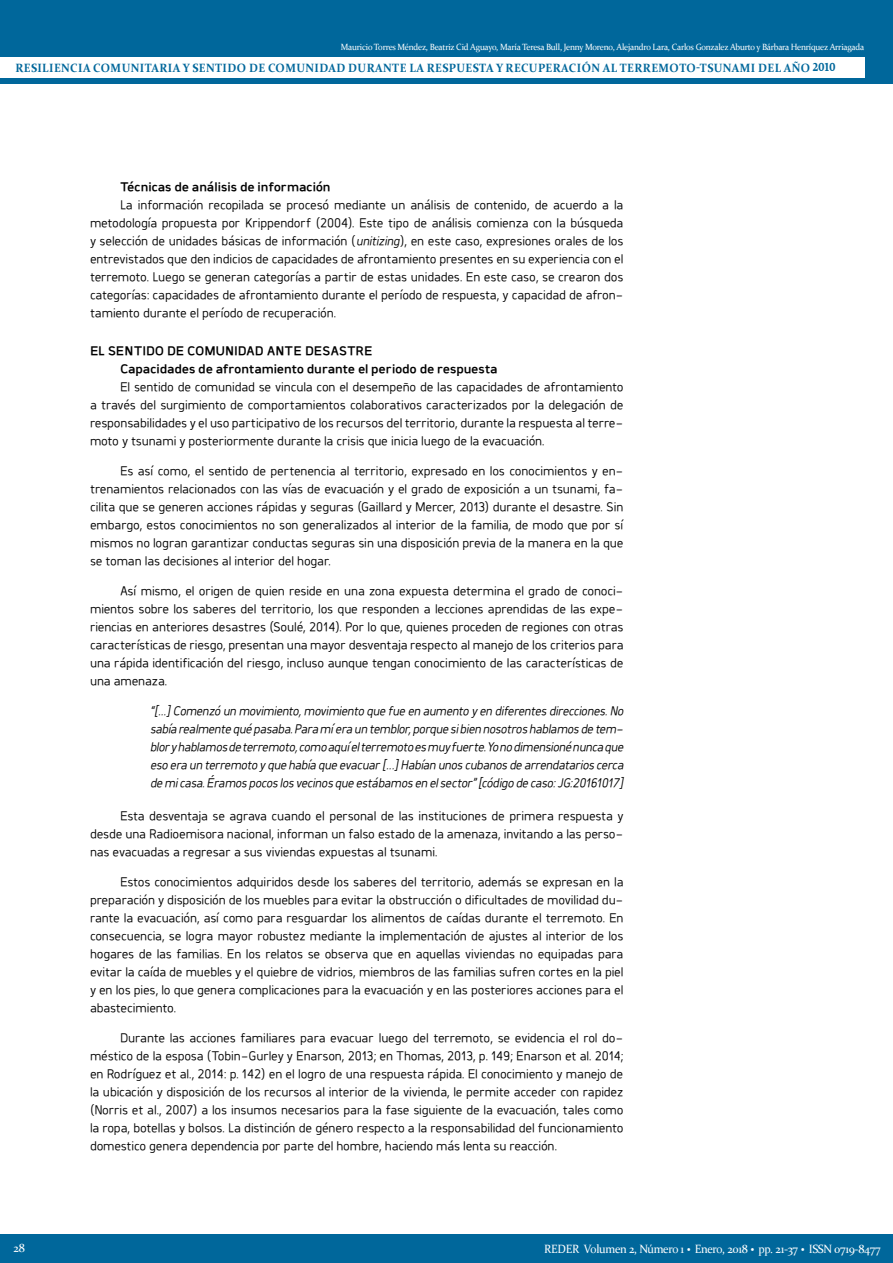
<style>
.page{position:relative;width:893px;height:1263px;background:#fff}
.page>*{position:absolute;margin:0;border:0;box-sizing:border-box;transform-origin:0 0}
.t1{font:15px/18px "Hospital";letter-spacing:-.015em;color:#000;text-align:justify}
.t2{font:italic 15px/18px "Hospital";color:#000;text-align:justify;scale:.95 1}
.t3{font:700 15px/18px "Hospital";letter-spacing:-.015em;color:#000}
.t4{font:700 12px "Constantia";letter-spacing:.035em;color:#00679b;scale:.95 1}
.t5{font:12px "Constantia";letter-spacing:-.025em;color:#fff;scale:.95 1}
.t6{font:9px "Constantia";letter-spacing:-.025em;color:#fff;scale:.95 1}
.s1{font-size:18px}
.s2{font-style:italic}
.s3{font-weight:700;font-size:18px}
</style>
<div class="page">
<div style="left:0;top:0;width:893px;height:84px;background:#00679b"></div>
<div style="left:0;top:57px;width:864px;height:21px;background:#fff"></div>
<div style="left:0;top:1234px;width:893px;height:29px;background:#00679b"></div>
<p class="t6" style="left:341px;top:41px;width:552px">Mauricio Torres Méndez, Beatriz Cid Aguayo, María Teresa Bull, Jenny Moreno, Alejandro Lara, Carlos Gonzalez Aburto y Bárbara Henríquez Arriagada</p>
<p class="t4" style="left:15px;top:59px;width:865px">RESILIENCIA COMUNITARIA Y SENTIDO DE COMUNIDAD DURANTE LA RESPUESTA Y RECUPERACIÓN AL TERREMOTO-TSUNAMI DEL AÑO <span class="s1">2010</span></p>
<p class="t3" style="left:120px;top:178px;width:212px">Técnicas de análisis de información</p>
<p class="t1" style="left:90px;top:196px;width:535px;text-indent:30px">La información recopilada se procesó mediante un análisis de contenido, de acuerdo a la metodología propuesta por Krippendorf (2004). Este tipo de análisis comienza con la búsqueda y selección de unidades básicas de información (<span class="s2">unitizing</span>), en este caso, expresiones orales de los entrevistados que den indicios de capacidades de afrontamiento presentes en su experiencia con el terremoto. Luego se generan categorías a partir de estas unidades. En este caso, se crearon dos categorías: capacidades de afrontamiento durante el período de respuesta, y capacidad de afron&shy;tamiento durante el período de recuperación.</p>
<p class="t3" style="left:120px;top:341px;width:379px;text-indent:-30px">EL SENTIDO DE COMUNIDAD ANTE DESASTRE<br>Capacidades de afrontamiento durante el periodo de respuesta</p>
<p class="t1" style="left:90px;top:377px;width:535px;text-indent:30px">El sentido de comunidad se vincula con el desempeño de las capacidades de afrontamiento a través del surgimiento de comportamientos colaborativos caracterizados por la delegación de responsabilidades y el uso participativo de los recursos del territorio, durante la respuesta al terre&shy;moto y tsunami y posteriormente durante la crisis que inicia luego de la evacuación.</p>
<p class="t1" style="left:90px;top:461px;width:535px;text-indent:30px">Es así como, el sentido de pertenencia al territorio, expresado en los conocimientos y en&shy;trenamientos relacionados con las vías de evacuación y el grado de exposición a un tsunami, fa&shy;cilita que se generen acciones rápidas y seguras (Gaillard y Mercer, 2013) durante el desastre. Sin embargo, estos conocimientos no son generalizados al interior de la familia, de modo que por sí mismos no logran garantizar conductas seguras sin una disposición previa de la manera en la que se toman las decisiones al interior del hogar.</p>
<p class="t1" style="left:90px;top:581px;width:535px;text-indent:30px">Así mismo, el origen de quien reside en una zona expuesta determina el grado de conoci&shy;mientos sobre los saberes del territorio, los que responden a lecciones aprendidas de las expe&shy;riencias en anteriores desastres (Soulé, 2014). Por lo que, quienes proceden de regiones con otras características de riesgo, presentan una mayor desventaja respecto al manejo de los criterios para una rápida identificación del riesgo, incluso aunque tengan conocimiento de las características de una amenaza.</p>
<p class="t2" style="left:150px;top:701px;width:503px">“[...]Comenzó un movimiento,movimiento que fue en aumento y en diferentes direcciones.No sabía realmente qué pasaba.Para míera un temblor,porque sibien nosotros hablamos de tem&shy;blor y hablamos de terremoto,como aquíelterremoto es muy fuerte.Yo no dimensioné nunca que eso era un terremoto y que había que evacuar [...]Habían unos cubanos de arrendatarios cerca de micasa.Éramos pocos los vecinos que estábamos en elsector”[código de caso:JG:20161017]</p>
<p class="t1" style="left:90px;top:806px;width:535px;text-indent:30px">Esta desventaja se agrava cuando el personal de las instituciones de primera respuesta y desde una Radioemisora nacional, informan un falso estado de la amenaza, invitando a las perso&shy;nas evacuadas a regresar a sus viviendas expuestas al tsunami.</p>
<p class="t1" style="left:90px;top:872px;width:535px;text-indent:30px">Estos conocimientos adquiridos desde los saberes del territorio, además se expresan en la preparación y disposición de los muebles para evitar la obstrucción o dificultades de movilidad du&shy;rante la evacuación, así como para resguardar los alimentos de caídas durante el terremoto. En consecuencia, se logra mayor robustez mediante la implementación de ajustes al interior de los hogares de las familias. En los relatos se observa que en aquellas viviendas no equipadas para evitar la caída de muebles y el quiebre de vidrios, miembros de las familias sufren cortes en la piel y en los pies, lo que genera complicaciones para la evacuación y en las posteriores acciones para el abastecimiento.</p>
<p class="t1" style="left:90px;top:1028px;width:535px;text-indent:30px">Durante las acciones familiares para evacuar luego del terremoto, se evidencia el rol do&shy;méstico de la esposa (Tobin-Gurley y Enarson, 2013; en Thomas, 2013, p. 149; Enarson et al. 2014; en Rodríguez et al., 2014: p. 142) en el logro de una respuesta rápida. El conocimiento y manejo de la ubicación y disposición de los recursos al interior de la vivienda, le permite acceder con rapidez (Norris et al., 2007) a los insumos necesarios para la fase siguiente de la evacuación, tales como la ropa, botellas y bolsos. La distinción de género respecto a la responsabilidad del funcionamiento domestico genera dependencia por parte del hombre, haciendo más lenta su reacción.</p>
<p class="t5" style="left:14px;top:1239px;width:13px">28</p>
<p class="t5" style="left:544px;top:1240px;width:355px">REDER Volumen 2, Número 1 <span class="s3">·</span> Enero, 2018 <span class="s3">·</span> pp. 21-37 <span class="s3">·</span> ISSN 0719-8477</p>
</div>
